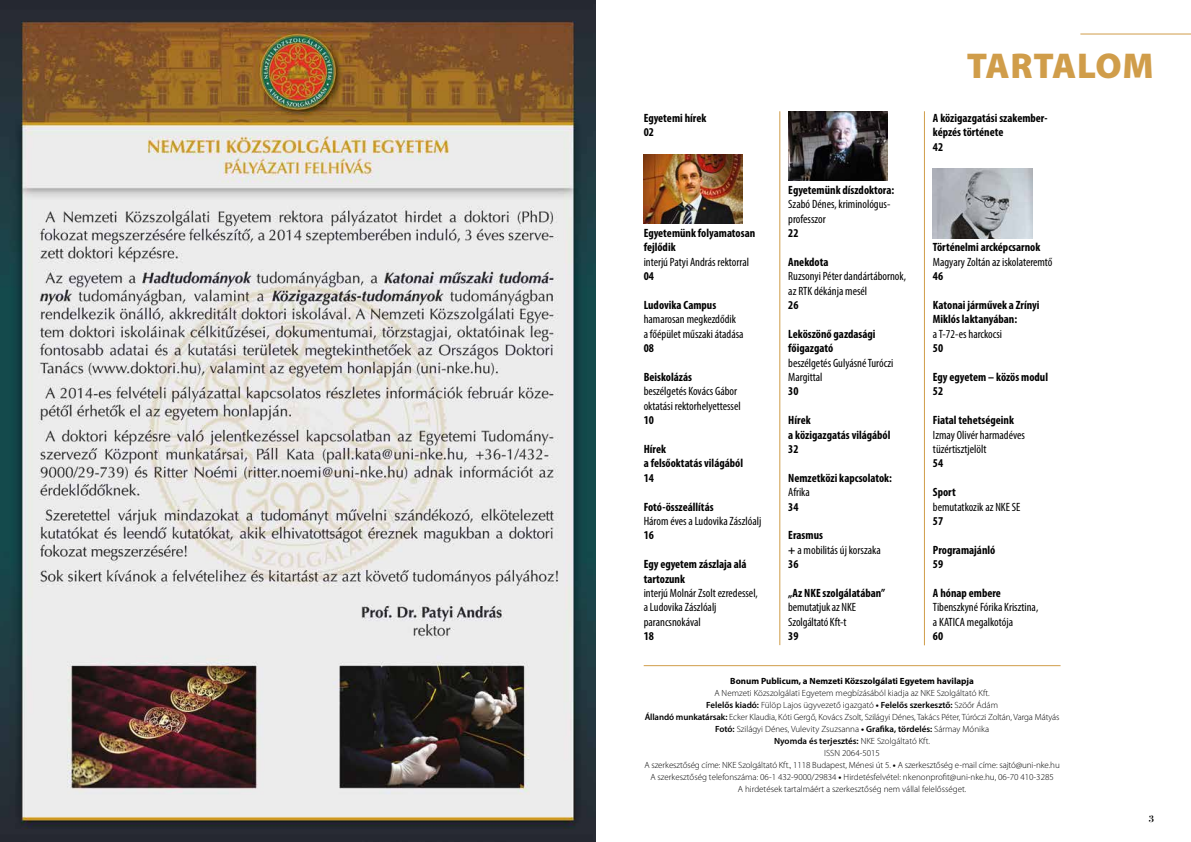
<style>
.page{position:relative;width:1191px;height:842px;background:#fff}
.page>*{position:absolute;margin:0;border:0;box-sizing:border-box;transform-origin:0 0}
.t1{font:900 36px "Myriad Pro";letter-spacing:.02em;color:#d09d4a}
.t2{font:condensed 12px/14.4px "Myriad Pro";color:#000}
.t3{font:700 condensed 12px/14.4px "Myriad Pro";color:#000}
.t4{font:10px "Bauer Bodoni HU Bold";color:#000}
.t5{font:300 9px/12px "Myriad Pro";color:#000;text-align:center}
.s1{font-weight:700}
.s2{font-weight:400}
.s3{font-weight:600}
</style>
<div class="page">
<img style="left:0;top:0;width:595px;height:842px">
<hr style="left:1080px;top:34px;width:111px;height:1px;background:#d09d4a">
<hr style="left:779px;top:111px;width:1px;height:534px;background:#d09d4a">
<hr style="left:924px;top:111px;width:1px;height:534px;background:#d09d4a">
<hr style="left:643px;top:665px;width:417px;height:1px;background:#d09d4a">
<img style="left:788px;top:111px;width:99px;height:70px">
<img style="left:933px;top:169px;width:99px;height:69px">
<img style="left:643px;top:154px;width:100px;height:70px">
<p class="t3" style="left:643px;top:110px;width:64px">Egyetemi hírek<br>02</p>
<p class="t1" style="left:966px;top:45px;width:188px">TARTALOM</p>
<p class="t3" style="left:933px;top:110px;width:115px">A közigazgatási szakember&shy;képzés története<br>42</p>
<p class="t2" style="left:788px;top:182px;width:107px"><span class="s1">Egyetemünk díszdoktora:<br></span>Szabó Dénes, kriminológus&shy;professzor<br><span class="s1">22</span></p>
<p class="t2" style="left:788px;top:254px;width:119px"><span class="s1">Anekdota<br></span>Ruzsonyi Péter dandártábornok, az RTK dékánja mesél<br><span class="s1">26</span></p>
<p class="t2" style="left:788px;top:326px;width:106px"><span class="s1">Leköszönő gazdasági főigazgató<br></span>beszélgetés Gulyásné Turóczi<br>Margittal<br><span class="s1">30</span></p>
<p class="t3" style="left:788px;top:413px;width:104px">Hírek<br>a közigazgatás világából<br>32</p>
<p class="t3" style="left:788px;top:470px;width:105px">Nemzetközi kapcsolatok:<br><span class="s2">Afrika<br></span>34</p>
<p class="t2" style="left:788px;top:528px;width:94px"><span class="s1">Erasmus<br>+</span> a mobilitás új korszaka<br><span class="s1">36</span></p>
<p class="t2" style="left:788px;top:586px;width:98px"><span class="s1">„Az NKE szolgálatában” </span>bemutatjuk az NKE<br>Szolgáltató Kft-t<br><span class="s1">39</span></p>
<p class="t3" style="left:643px;top:225px;width:113px">Egyetemünk folyamatosan fejlődik<br><span class="s2">interjú Patyi András rektorral<br></span>04</p>
<p class="t2" style="left:643px;top:298px;width:101px"><span class="s1">Ludovika Campus </span>hamarosan megkezdődik<br>a főépület műszaki átadása<br><span class="s1">08</span></p>
<p class="t2" style="left:643px;top:370px;width:98px"><span class="s1">Beiskolázás<br></span>beszélgetés Kovács Gábor oktatási rektorhelyettessel<br><span class="s1">10</span></p>
<p class="t3" style="left:643px;top:441px;width:101px">Hírek<br>a felsőoktatás világából<br>14</p>
<p class="t2" style="left:643px;top:499px;width:119px"><span class="s1">Fotó-összeállítás<br></span>Három éves a Ludovika Zászlóalj<br><span class="s1">16</span></p>
<p class="t2" style="left:643px;top:557px;width:116px"><span class="s1">Egy egyetem zászlaja alá tartozunk<br></span>interjú Molnár Zsolt ezredessel, a Ludovika Zászlóalj parancsnokával<br><span class="s1">18</span></p>
<p class="t2" style="left:933px;top:240px;width:121px"><span class="s1">Történelmi arcképcsarnok<br></span>Magyary Zoltán az iskolateremtő<br><span class="s1">46</span></p>
<p class="t3" style="left:933px;top:297px;width:108px">Katonai járművek a Zrínyi<br>Miklós laktanyában:<br><span class="s2">a T-72-es harckocsi<br></span>50</p>
<p class="t3" style="left:933px;top:369px;width:117px">Egy egyetem – közös modul<br>52</p>
<p class="t2" style="left:933px;top:413px;width:94px"><span class="s1">Fiatal tehetségeink<br></span>Izmay Olivér harmadéves tüzértisztjelölt<br><span class="s1">54</span></p>
<p class="t2" style="left:933px;top:485px;width:89px"><span class="s1">Sport<br></span>bemutatkozik az NKE SE<br><span class="s1">57</span></p>
<p class="t3" style="left:933px;top:542px;width:64px">Programajánló<br>59</p>
<p class="t2" style="left:933px;top:586px;width:107px"><span class="s1">A hónap embere<br></span>Tibenszkyné Fórika Krisztina, a KATICA megalkotója<br><span class="s1">60</span></p>
<p class="t5" style="left:644px;top:675px;width:417px"><span class="s1">Bonum Publicum, a Nemzeti Közszolgálati Egyetem havilapja<br></span>A Nemzeti Közszolgálati Egyetem megbízásából kiadja az NKE Szolgáltató Kft.<br><span class="s3">Felelős kiadó:</span> Fülöp Lajos ügyvezető igazgató <span class="s1">•</span> <span class="s3">Felelős szerkesztő:</span> Szöőr Ádám<br><span class="s3">Állandó munkatársak:</span> Ecker Klaudia, Kóti Gergő, Kovács Zsolt, Szilágyi Dénes, Takács Péter, Túróczi Zoltán, Varga Mátyás <span class="s3">Fotó:</span> Szilágyi Dénes, Vulevity Zsuzsanna <span class="s1">•</span> <span class="s3">Grafika, tördelés:</span> Sármay Mónika<br><span class="s3">Nyomda és terjesztés:</span> NKE Szolgáltató Kft.<br>ISSN 2064-5015<br>A szerkesztőség címe: NKE Szolgáltató Kft., 1118 Budapest, Ménesi út 5. <span class="s1">•</span> A szerkesztőség e-mail címe: sajtó@uni-nke.hu A szerkesztőség telefonszáma: 06-1 432-9000/29834 <span class="s1">•</span> Hirdetésfelvétel: nkenonprofit@uni-nke.hu, 06-70 410-3285<br>A hirdetések tartalmáért a szerkesztőség nem vállal felelősséget.</p>
<p class="t4" style="left:1148px;top:812px;width:7px">3</p>
</div>
